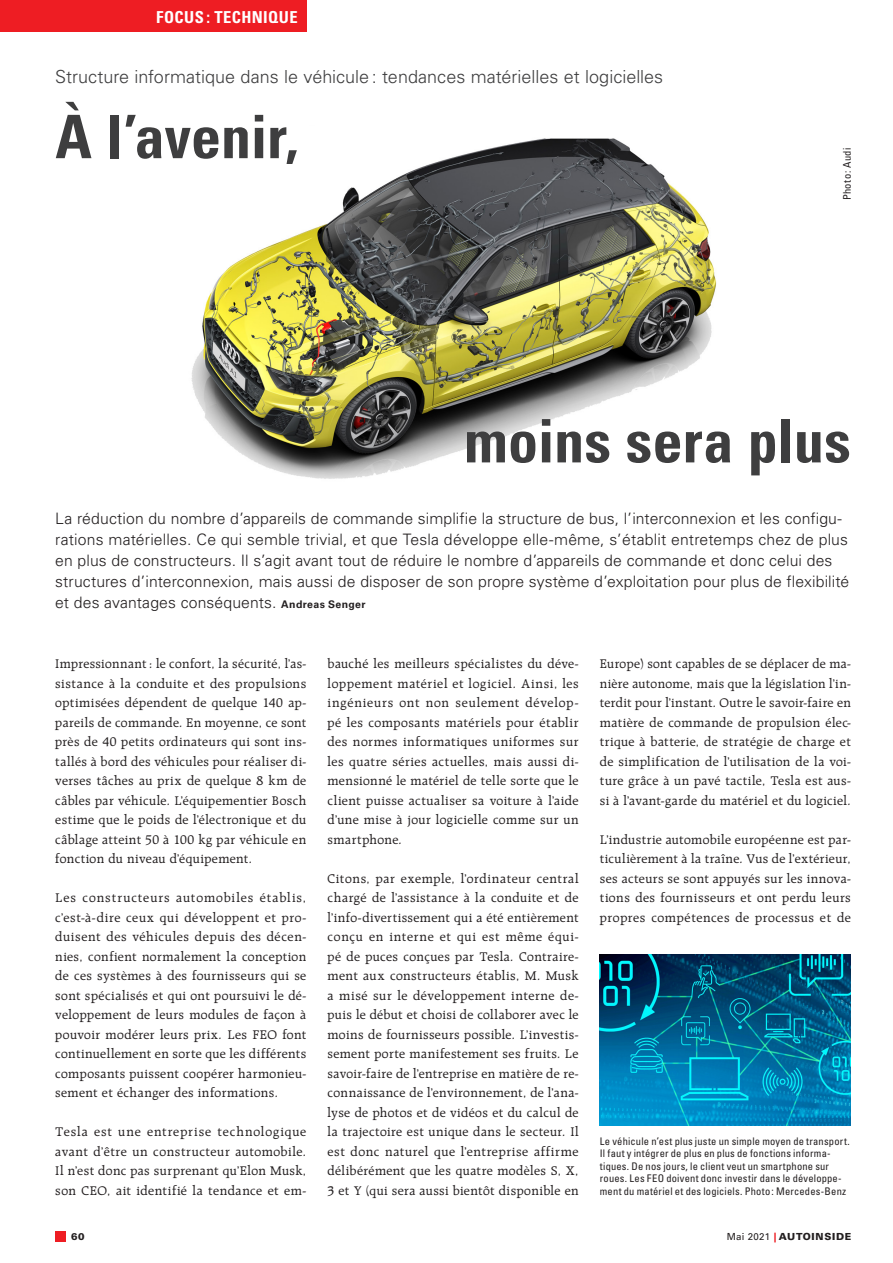
<style>
.page{position:relative;width:893px;height:1263px;background:#fff}
.page>*{position:absolute;margin:0;border:0;box-sizing:border-box;transform-origin:0 0}
._02_02_Titel_55PT{font:700 condensed 60px "Univers LT Std";color:#3e3e3f}
._01_Kopfzeile{font:300 18px "Univers LT Std";color:#3e3e3f}
._02_Rubrik_Titel_rec{font:700 condensed 16.5px "Univers LT Std";letter-spacing:.025em;color:#fff}
._03_Lead{font:300 15.75px/21px "Univers LT Std";letter-spacing:.01em;color:#231f20}
._05_Lauftext{font:13.5px/19.5px "Raleigh LT Std";letter-spacing:.035em;color:#231f20;text-align:justify}
._00_Bildlegende{font:condensed 10.5px/12.6px "Univers LT Std";letter-spacing:.02em;color:#231f20}
._00_Bildlegende-2{font:condensed 10.5px "Univers LT Std";letter-spacing:.04em;color:#231f20}
.t1{font:900 9.75px "Univers LT Std";letter-spacing:.07em;color:#231f20}
.s1{font-weight:700;font-size:10.5px}
.s2{font-weight:400}
.s3{color:#ee1d23}
</style>
<div class="page">
<img style="left:191px;top:138px;width:526px;height:341px">
<img style="left:600px;top:955px;width:251px;height:170px">
<div style="left:55px;top:1231px;width:11px;height:11px;background:#ee1d23"></div>
<div style="left:0;top:0;width:306px;height:32px;background:#ee1d23"></div>
<p class="_02_Rubrik_Titel_rec" style="left:156px;top:7px;width:143px">FOCUS : TECHNIQUE</p>
<p class="_01_Kopfzeile" style="left:55px;top:66px;width:609px">Structure informatique dans le véhicule : tendances matérielles et logicielles</p>
<p class="_02_02_Titel_55PT" style="left:55px;top:100px;width:245px">À l’avenir,</p>
<p class="_00_Bildlegende-2" style="left:840px;top:200px;width:54px;rotate:-90deg">Photo: Audi</p>
<p class="_02_02_Titel_55PT" style="left:464px;top:404px;width:388px">moins sera plus</p>
<p class="_03_Lead" style="left:55px;top:508px;width:795px">La réduction du nombre d’appareils de commande simplifie la structure de bus, l’interconnexion et les configu&shy;rations matérielles. Ce qui semble trivial, et que Tesla développe elle-même, s’établit entretemps chez de plus en plus de constructeurs. Il s’agit avant tout de réduire le nombre d’appareils de commande et donc celui des structures d’interconnexion, mais aussi de disposer de son propre système d’exploitation pour plus de flexibilité et des avantages conséquents. <span class="s1">Andreas Senger</span></p>
<p class="_05_Lauftext" style="left:55px;top:654px;width:253px">Impressionnant : le confort, la sécurité, l’as&shy;sistance à la conduite et des propulsions optimisées dépendent de quelque 140 ap&shy;pareils de commande. En moyenne, ce sont près de 40 petits ordinateurs qui sont ins&shy;tallés à bord des véhicules pour réaliser di&shy;verses tâches au prix de quelque 8 km de câbles par véhicule. L’équipementier Bosch estime que le poids de l’électronique et du câblage atteint 50 à 100 kg par véhicule en fonction du niveau d’équipement.</p>
<p class="_05_Lauftext" style="left:55px;top:888px;width:253px">Les constructeurs automobiles établis, c’est-à-dire ceux qui développent et pro&shy;duisent des véhicules depuis des décen&shy;nies, confient normalement la conception de ces systèmes à des fournisseurs qui se sont spécialisés et qui ont poursuivi le dé&shy;veloppement de leurs modules de façon à pouvoir modérer leurs prix. Les FEO font continuellement en sorte que les différents composants puissent coopérer harmonieu&shy;sement et échanger des informations.</p>
<p class="_05_Lauftext" style="left:55px;top:1122px;width:253px">Tesla est une entreprise technologique avant d’être un constructeur automobile.<br>Il n’est donc pas surprenant qu’Elon Musk, son CEO, ait identifié la tendance et em-</p>
<p class="_05_Lauftext" style="left:328px;top:654px;width:253px">bauché les meilleurs spécialistes du déve&shy;loppement matériel et logiciel. Ainsi, les ingénieurs ont non seulement dévelop&shy;pé les composants matériels pour établir des normes informatiques uniformes sur les quatre séries actuelles, mais aussi di&shy;mensionné le matériel de telle sorte que le client puisse actualiser sa voiture à l’aide d’une mise à jour logicielle comme sur un smartphone.</p>
<p class="_05_Lauftext" style="left:328px;top:869px;width:253px">Citons, par exemple, l’ordinateur central chargé de l’assistance à la conduite et de l’info-divertissement qui a été entièrement conçu en interne et qui est même équi&shy;pé de puces conçues par Tesla. Contraire&shy;ment aux constructeurs établis, M. Musk a misé sur le développement interne de&shy;puis le début et choisi de collaborer avec le moins de fournisseurs possible. L’investis&shy;sement porte manifestement ses fruits. Le savoir-faire de l’entreprise en matière de re&shy;connaissance de l’environnement, de l’ana&shy;lyse de photos et de vidéos et du calcul de la trajectoire est unique dans le secteur. Il est donc naturel que l’entreprise affirme délibérément que les quatre modèles S, X, 3 et Y (qui sera aussi bientôt disponible en</p>
<p class="_05_Lauftext" style="left:600px;top:654px;width:253px">Europe) sont capables de se déplacer de ma&shy;nière autonome, mais que la législation l’in&shy;terdit pour l’instant. Outre le savoir-faire en matière de commande de propulsion élec&shy;trique à batterie, de stratégie de charge et de simplification de l’utilisation de la voi&shy;ture grâce à un pavé tactile, Tesla est aus&shy;si à l’avant-garde du matériel et du logiciel.</p>
<p class="_05_Lauftext" style="left:600px;top:830px;width:253px">L’industrie automobile européenne est par&shy;ticulièrement à la traîne. Vus de l’extérieur, ses acteurs se sont appuyés sur les innova&shy;tions des fournisseurs et ont perdu leurs propres compétences de processus et de</p>
<p class="_00_Bildlegende" style="left:600px;top:1134px;width:251px">Le véhicule n’est plus juste un simple moyen de transport.<br>Il faut y intégrer de plus en plus de fonctions informa&shy;tiques. De nos jours, le client veut un smartphone sur roues. Les FEO doivent donc investir dans le développe&shy;ment du matériel et des logiciels. Photo: Mercedes-Benz</p>
<p class="t1" style="left:71px;top:1231px;width:15px">60</p>
<p class="t1" style="left:727px;top:1231px;width:126px"><span class="s2">Mai 2021</span> <span class="s3">|</span> AUTOINSIDE</p>
</div>
